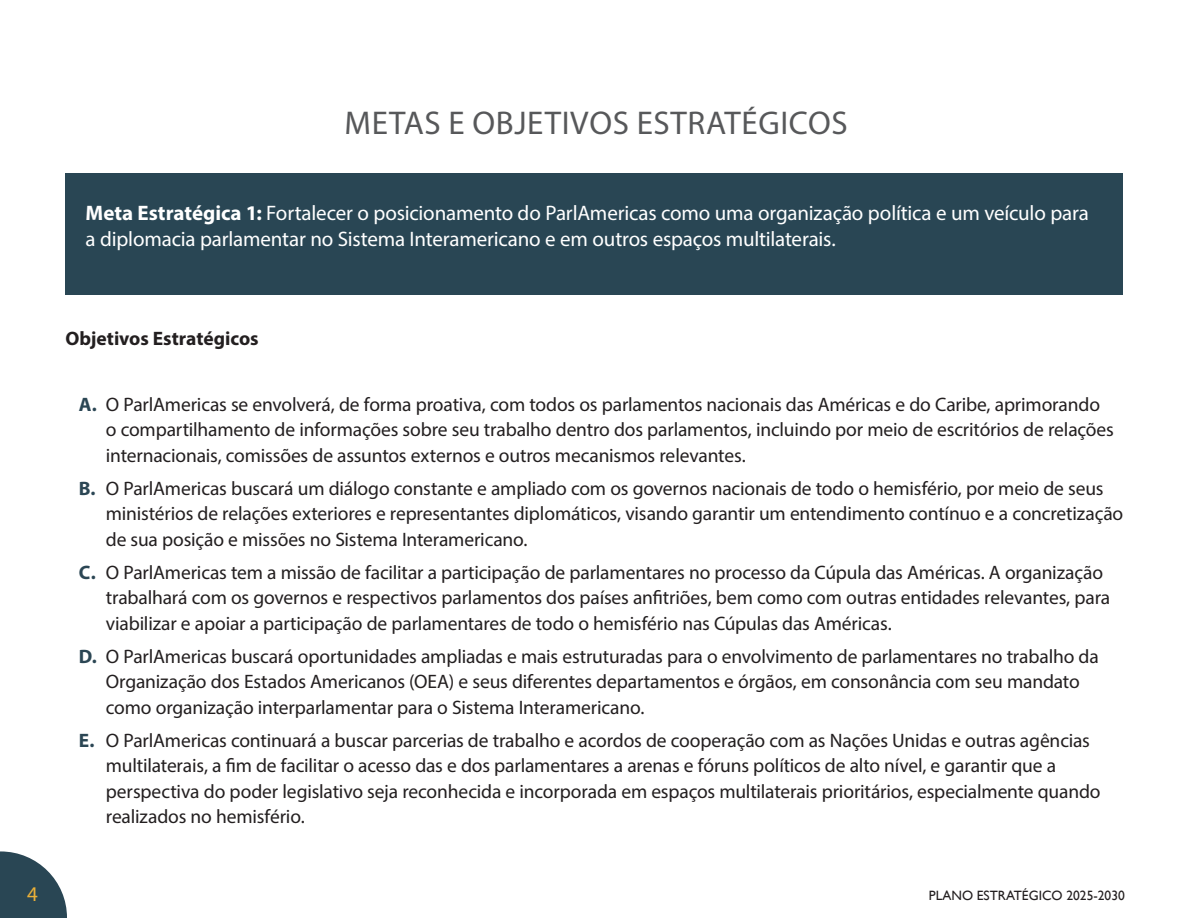
<style>
.page{position:relative;width:1188px;height:918px;background:#fff}
.page>*{position:absolute;margin:0;border:0;box-sizing:border-box;transform-origin:0 0}
.H2_-_Heading{font:33px "Myriad Pro";letter-spacing:.02em;color:#57585a}
.Body_paragraph{font:21px/25.5px "Myriad Pro";letter-spacing:-.01em;color:#fff}
.t1{font:21px "Myriad Pro";color:#eab038}
.t2{font:19.5px/25.5px "Myriad Pro";letter-spacing:-.01em;color:#231f20}
.Body_paragraph-2{font:700 19.5px "Myriad Pro";letter-spacing:-.005em;color:#231f20}
.t3{font:13.5px "Gill Sans";color:#231f20}
.s1{font-weight:700}
.s2{font-weight:700;color:#2b4654}
</style>
<div class="page">
<svg style="left:0;top:851px;width:67px;height:67px"></svg>
<div style="left:65px;top:173px;width:1058px;height:122px;background:#294654"></div>
<p class="H2_-_Heading" style="left:345px;top:103px;width:505px">METAS E OBJETIVOS ESTRATÉGICOS</p>
<p class="Body_paragraph" style="left:86px;top:200px;width:1005px"><span class="s1">Meta Estratégica 1:</span> Fortalecer o posicionamento do ParlAmericas como uma organização política e um veículo para a diplomacia parlamentar no Sistema Interamericano e em outros espaços multilaterais.</p>
<p class="Body_paragraph-2" style="left:65px;top:326px;width:195px">Objetivos Estratégicos</p>
<p class="t2" style="left:106px;top:391px;width:1010px;text-indent:-27px"><span class="s2">A.</span> O ParlAmericas se envolverá, de forma proativa, com todos os parlamentos nacionais das Américas e do Caribe, aprimorando o compartilhamento de informações sobre seu trabalho dentro dos parlamentos, incluindo por meio de escritórios de relações internacionais, comissões de assuntos externos e outros mecanismos relevantes.</p>
<p class="t2" style="left:106px;top:475px;width:1019px;text-indent:-27px"><span class="s2">B.</span> O ParlAmericas buscará um diálogo constante e ampliado com os governos nacionais de todo o hemisfério, por meio de seus ministérios de relações exteriores e representantes diplomáticos, visando garantir um entendimento contínuo e a concretização de sua posição e missões no Sistema Interamericano.</p>
<p class="t2" style="left:106px;top:559px;width:1006px;text-indent:-27px"><span class="s2">C.</span> O ParlAmericas tem a missão de facilitar a participação de parlamentares no processo da Cúpula das Américas. A organização trabalhará com os governos e respectivos parlamentos dos países anfitriões, bem como com outras entidades relevantes, para viabilizar e apoiar a participação de parlamentares de todo o hemisfério nas Cúpulas das Américas.</p>
<p class="t2" style="left:106px;top:643px;width:994px;text-indent:-27px"><span class="s2">D.</span> O ParlAmericas buscará oportunidades ampliadas e mais estruturadas para o envolvimento de parlamentares no trabalho da<br>Organização dos Estados Americanos (OEA) e seus diferentes departamentos e órgãos, em consonância com seu mandato como organização interparlamentar para o Sistema Interamericano.</p>
<p class="t2" style="left:106px;top:727px;width:996px;text-indent:-27px"><span class="s2">E.</span> O ParlAmericas continuará a buscar parcerias de trabalho e acordos de cooperação com as Nações Unidas e outras agências multilaterais, a fim de facilitar o acesso das e dos parlamentares a arenas e fóruns políticos de alto nível, e garantir que a perspectiva do poder legislativo seja reconhecida e incorporada em espaços multilaterais prioritários, especialmente quando realizados no hemisfério.</p>
<p class="t1" style="left:27px;top:881px;width:12px">4</p>
<p class="t3" style="left:929px;top:888px;width:197px">PLANO ESTRATÉGICO 2025-2030</p>
</div>
